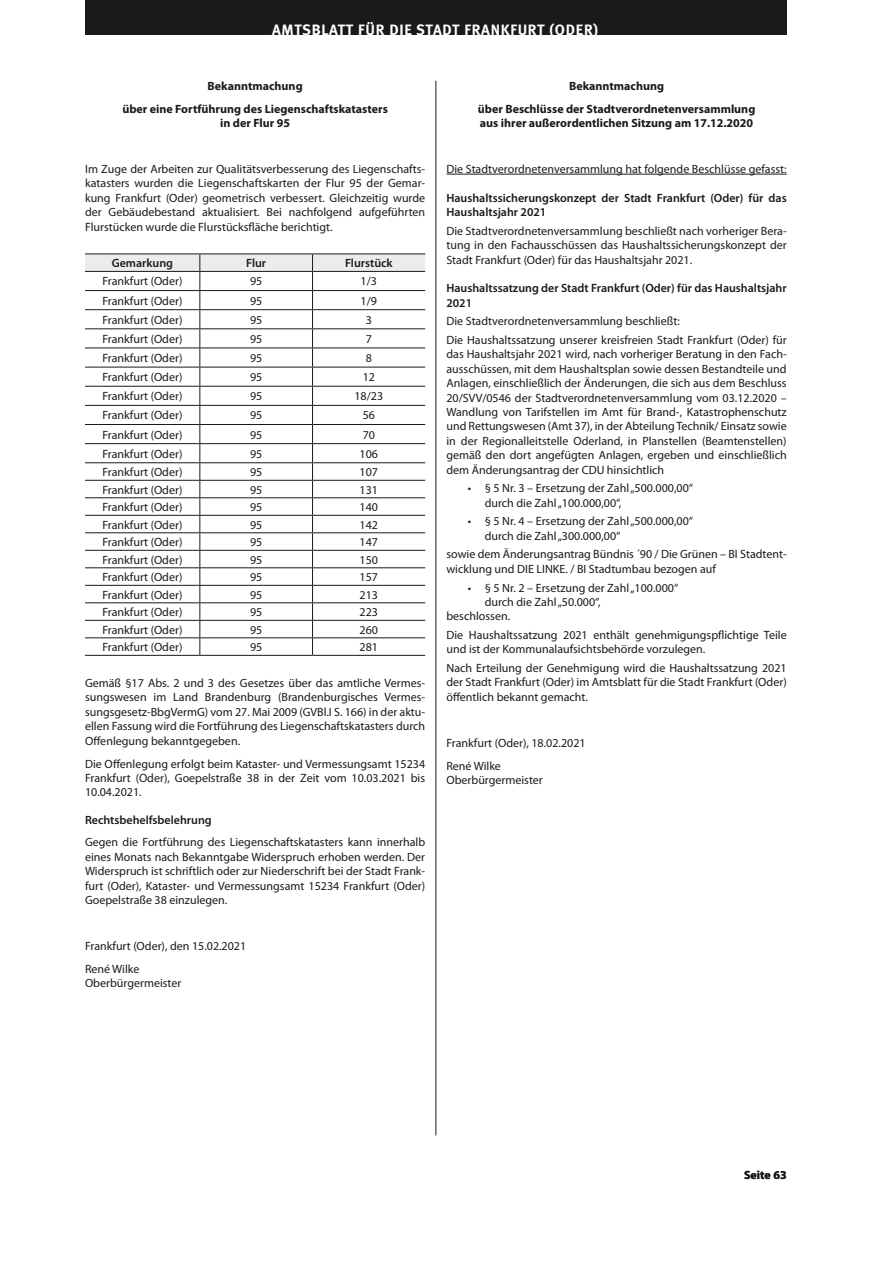
<style>
.page{position:relative;width:893px;height:1263px;background:#fff}
.page>*{position:absolute;margin:0;border:0;box-sizing:border-box;transform-origin:0 0}
.t1{font:700 15px "Meta";letter-spacing:.05em;color:#fff}
.t2{font:12px/14.4px "Myriad Pro";color:#1a1a18;text-align:justify}
.t3{font:700 12px/23px "Myriad Pro";color:#1a1a18;text-align:center}
.t4{font:600 12px/14.4px "Myriad Pro";color:#1a1a18}
</style>
<div class="page">
<div style="left:85px;top:0;width:702px;height:35px;background:#1a1a18"></div>
<hr style="left:435px;top:81px;width:1px;height:1054px;background:#1a1a18">
<svg style="left:85px;top:254px;width:340px;height:401px"></svg>
<hr style="left:85px;top:655px;width:115px;height:1px;background:#1a1a18">
<hr style="left:200px;top:655px;width:113px;height:1px;background:#1a1a18">
<hr style="left:313px;top:655px;width:112px;height:1px;background:#1a1a18">
<hr style="left:446px;top:174px;width:341px;height:1px;background:#1a1a18">
<p class="t1" style="left:272px;top:21px;width:328px">AMTSBLATT FÜR DIE STADT FRANKFURT (ODER)</p>
<p class="t3" style="left:122px;top:74px;width:267px">Bekanntmachung<br>über eine Fortführung des Liegenschaftskatasters</p>
<p class="t3" style="left:220px;top:111px;width:71px">in der Flur 95</p>
<p class="t2" style="left:85px;top:161px;width:342px">Im Zuge der Arbeiten zur Qualitätsverbesserung des Liegenschafts&shy;katasters wurden die Liegenschaftskarten der Flur 95 der Gemar&shy;kung Frankfurt (Oder) geometrisch verbessert. Gleichzeitig wurde der Gebäudebestand aktualisiert. Bei nachfolgend aufgeführten Flurstücken wurde die Flurstücksfläche berichtigt.</p>
<p class="t4" style="left:112px;top:256px;width:63px">Gemarkung</p>
<p class="t4" style="left:246px;top:256px;width:22px">Flur</p>
<p class="t4" style="left:345px;top:256px;width:49px">Flurstück</p>
<p class="t2" style="left:102px;top:274px;width:82px">Frankfurt (Oder)</p>
<p class="t2" style="left:250px;top:274px;width:14px">95</p>
<p class="t2" style="left:361px;top:274px;width:18px">1/3</p>
<p class="t2" style="left:102px;top:293px;width:82px">Frankfurt (Oder)</p>
<p class="t2" style="left:250px;top:293px;width:14px">95</p>
<p class="t2" style="left:361px;top:293px;width:18px">1/9</p>
<p class="t2" style="left:102px;top:312px;width:82px">Frankfurt (Oder)</p>
<p class="t2" style="left:250px;top:312px;width:14px">95</p>
<p class="t2" style="left:366px;top:312px;width:8px">3</p>
<p class="t2" style="left:102px;top:331px;width:82px">Frankfurt (Oder)</p>
<p class="t2" style="left:250px;top:331px;width:14px">95</p>
<p class="t2" style="left:366px;top:331px;width:8px">7</p>
<p class="t2" style="left:102px;top:351px;width:82px">Frankfurt (Oder)</p>
<p class="t2" style="left:250px;top:351px;width:14px">95</p>
<p class="t2" style="left:366px;top:351px;width:8px">8</p>
<p class="t2" style="left:102px;top:370px;width:82px">Frankfurt (Oder)</p>
<p class="t2" style="left:250px;top:370px;width:14px">95</p>
<p class="t2" style="left:363px;top:370px;width:14px">12</p>
<p class="t2" style="left:102px;top:389px;width:82px">Frankfurt (Oder)</p>
<p class="t2" style="left:250px;top:389px;width:14px">95</p>
<p class="t2" style="left:354px;top:389px;width:30px">18/23</p>
<p class="t2" style="left:102px;top:408px;width:82px">Frankfurt (Oder)</p>
<p class="t2" style="left:250px;top:408px;width:14px">95</p>
<p class="t2" style="left:363px;top:408px;width:14px">56</p>
<p class="t2" style="left:102px;top:427px;width:82px">Frankfurt (Oder)</p>
<p class="t2" style="left:250px;top:427px;width:14px">95</p>
<p class="t2" style="left:363px;top:427px;width:14px">70</p>
<p class="t2" style="left:102px;top:446px;width:82px">Frankfurt (Oder)</p>
<p class="t2" style="left:250px;top:446px;width:14px">95</p>
<p class="t2" style="left:360px;top:446px;width:20px">106</p>
<p class="t2" style="left:102px;top:465px;width:82px">Frankfurt (Oder)</p>
<p class="t2" style="left:250px;top:465px;width:14px">95</p>
<p class="t2" style="left:360px;top:465px;width:20px">107</p>
<p class="t2" style="left:102px;top:482px;width:82px">Frankfurt (Oder)</p>
<p class="t2" style="left:250px;top:482px;width:14px">95</p>
<p class="t2" style="left:360px;top:482px;width:20px">131</p>
<p class="t2" style="left:102px;top:500px;width:82px">Frankfurt (Oder)</p>
<p class="t2" style="left:250px;top:500px;width:14px">95</p>
<p class="t2" style="left:360px;top:500px;width:20px">140</p>
<p class="t2" style="left:102px;top:517px;width:82px">Frankfurt (Oder)</p>
<p class="t2" style="left:250px;top:517px;width:14px">95</p>
<p class="t2" style="left:360px;top:517px;width:20px">142</p>
<p class="t2" style="left:102px;top:535px;width:82px">Frankfurt (Oder)</p>
<p class="t2" style="left:250px;top:535px;width:14px">95</p>
<p class="t2" style="left:360px;top:535px;width:20px">147</p>
<p class="t2" style="left:102px;top:552px;width:82px">Frankfurt (Oder)</p>
<p class="t2" style="left:250px;top:552px;width:14px">95</p>
<p class="t2" style="left:360px;top:552px;width:20px">150</p>
<p class="t2" style="left:102px;top:570px;width:82px">Frankfurt (Oder)</p>
<p class="t2" style="left:250px;top:570px;width:14px">95</p>
<p class="t2" style="left:360px;top:570px;width:20px">157</p>
<p class="t2" style="left:102px;top:587px;width:82px">Frankfurt (Oder)</p>
<p class="t2" style="left:250px;top:587px;width:14px">95</p>
<p class="t2" style="left:360px;top:587px;width:20px">213</p>
<p class="t2" style="left:102px;top:605px;width:82px">Frankfurt (Oder)</p>
<p class="t2" style="left:250px;top:605px;width:14px">95</p>
<p class="t2" style="left:360px;top:605px;width:20px">223</p>
<p class="t2" style="left:102px;top:622px;width:82px">Frankfurt (Oder)</p>
<p class="t2" style="left:250px;top:622px;width:14px">95</p>
<p class="t2" style="left:360px;top:622px;width:20px">260</p>
<p class="t2" style="left:102px;top:640px;width:82px">Frankfurt (Oder)</p>
<p class="t2" style="left:250px;top:640px;width:14px">95</p>
<p class="t2" style="left:360px;top:640px;width:20px">281</p>
<p class="t2" style="left:85px;top:676px;width:342px">Gemäß §17 Abs. 2 und 3 des Gesetzes über das amtliche Vermes&shy;sungswesen im Land Brandenburg (Brandenburgisches Vermes&shy;sungsgesetz-BbgVermG) vom 27. Mai 2009 (GVBl.I S. 166) in der aktu&shy;ellen Fassung wird die Fortführung des Liegenschaftskatasters durch Offenlegung bekanntgegeben.</p>
<p class="t2" style="left:85px;top:756px;width:342px">Die Offenlegung erfolgt beim Kataster- und Vermessungsamt 15234<br>Frankfurt (Oder), Goepelstraße 38 in der Zeit vom 10.03.2021 bis 10.04.2021.</p>
<p class="t4" style="left:85px;top:812px;width:128px">Rechtsbehelfsbelehrung</p>
<p class="t2" style="left:85px;top:835px;width:342px">Gegen die Fortführung des Liegenschaftskatasters kann innerhalb eines Monats nach Bekanntgabe Widerspruch erhoben werden. Der Widerspruch ist schriftlich oder zur Niederschrift bei der Stadt Frank&shy;furt (Oder), Kataster- und Vermessungsamt 15234 Frankfurt (Oder)<br>Goepelstraße 38 einzulegen.</p>
<p class="t2" style="left:85px;top:934px;width:163px;line-height:23px">Frankfurt (Oder), den 15.02.2021<br>René Wilke</p>
<p class="t2" style="left:85px;top:976px;width:98px">Oberbürgermeister</p>
<p class="t3" style="left:478px;top:74px;width:279px">Bekanntmachung<br>über Beschlüsse der Stadtverordnetenversammlung</p>
<p class="t3" style="left:480px;top:111px;width:275px">aus ihrer außerordentlichen Sitzung am 17.12.2020</p>
<p class="t2" style="left:446px;top:161px;width:342px">Die Stadtverordnetenversammlung hat folgende Beschlüsse gefasst:</p>
<p class="t4" style="left:446px;top:190px;width:342px">Haushaltssicherungskonzept der Stadt Frankfurt (Oder) für das<br>Haushaltsjahr 2021</p>
<p class="t2" style="left:446px;top:223px;width:342px">Die Stadtverordnetenversammlung beschließt nach vorheriger Bera&shy;tung in den Fachausschüssen das Haushaltssicherungskonzept der Stadt Frankfurt (Oder) für das Haushaltsjahr 2021.</p>
<p class="t4" style="left:446px;top:281px;width:342px">Haushaltssatzung der Stadt Frankfurt (Oder) für das Haushaltsjahr<br>2021</p>
<p class="t2" style="left:446px;top:312px;width:342px;line-height:18.6px">Die Stadtverordnetenversammlung beschließt:<br>Die Haushaltssatzung unserer kreisfreien Stadt Frankfurt (Oder) für</p>
<p class="t2" style="left:446px;top:347px;width:342px">das Haushaltsjahr 2021 wird, nach vorheriger Beratung in den Fach&shy;ausschüssen, mit dem Haushaltsplan sowie dessen Bestandteile und Anlagen, einschließlich der Änderungen, die sich aus dem Beschluss 20/SVV/0546 der Stadtverordnetenversammlung vom 03.12.2020 – Wandlung von Tarifstellen im Amt für Brand-, Katastrophenschutz und Rettungswesen (Amt 37), in der Abteilung Technik/ Einsatz sowie in der Regionalleitstelle Oderland, in Planstellen (Beamtenstellen) gemäß den dort angefügten Anlagen, ergeben und einschließlich dem Änderungsantrag der CDU hinsichtlich</p>
<p class="t2" style="left:485px;top:481px;width:210px;text-indent:-17px">• § 5 Nr. 3 – Ersetzung der Zahl„500.000,00“ durch die Zahl „100.000,00“,</p>
<p class="t2" style="left:485px;top:514px;width:210px;text-indent:-17px">• § 5 Nr. 4 – Ersetzung der Zahl„500.000,00“ durch die Zahl „300.000,00“</p>
<p class="t2" style="left:446px;top:547px;width:342px">sowie dem Änderungsantrag Bündnis ´90 / Die Grünen – BI Stadtent&shy;wicklung und DIE LINKE. / BI Stadtumbau bezogen auf</p>
<p class="t2" style="left:468px;top:580px;width:212px">• § 5 Nr. 2 – Ersetzung der Zahl„100.000“</p>
<p class="t2" style="left:485px;top:594px;width:117px">durch die Zahl „50.000“,</p>
<p class="t2" style="left:446px;top:609px;width:65px">beschlossen.</p>
<p class="t2" style="left:446px;top:627px;width:342px">Die Haushaltssatzung 2021 enthält genehmigungspflichtige Teile und ist der Kommunalaufsichtsbehörde vorzulegen.</p>
<p class="t2" style="left:446px;top:661px;width:342px">Nach Erteilung der Genehmigung wird die Haushaltssatzung 2021 der Stadt Frankfurt (Oder) im Amtsblatt für die Stadt Frankfurt (Oder) öffentlich bekannt gemacht.</p>
<p class="t2" style="left:446px;top:731px;width:141px;line-height:23px">Frankfurt (Oder), 18.02.2021<br>René Wilke</p>
<p class="t2" style="left:446px;top:772px;width:98px">Oberbürgermeister</p>
<p class="t3" style="left:744px;top:1163px;width:44px">Seite 63</p>
</div>
